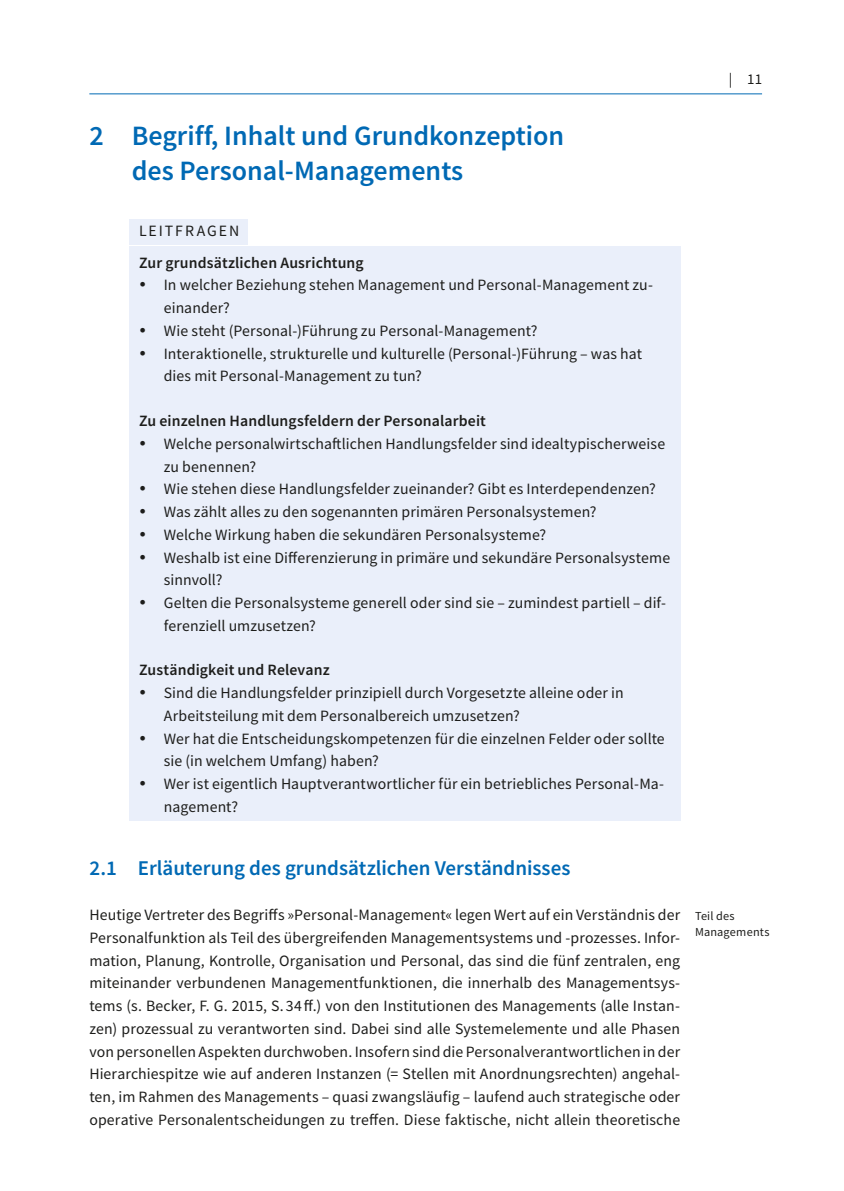
<style>
.page{position:relative;width:844px;height:1191px;background:#fff}
.page>*{position:absolute;margin:0;border:0;box-sizing:border-box;transform-origin:0 0}
.t1{font:600 28px/35px "Source Sans Pro";color:#0069b4}
.t2{font:600 21px "Source Sans Pro";letter-spacing:-.005em;color:#0069b4}
.t3{font:15.75px/22.8px "Source Sans Pro";letter-spacing:.005em;color:#1d1d1b}
.t4{font:600 15.75px "Source Sans Pro";letter-spacing:.01em;color:#1d1d1b}
.t5{font:15.75px "Source Sans Pro";letter-spacing:.125em;color:#1d1d1b}
.t6{font:14.88px "Source Sans Pro";color:#1d1d1b}
.t7{font:12.25px/15.8px "Source Sans Pro";letter-spacing:.015em;color:#1d1d1b}
</style>
<div class="page">
<hr style="left:89px;top:94px;width:672px;height:1px;background:#0069b4">
<div style="left:129px;top:219px;width:118px;height:25px;background:#eaeffa"></div>
<div style="left:129px;top:246px;width:551px;height:43px;background:#eaeffa"></div>
<div style="left:129px;top:274px;width:551px;height:48px;background:#eaeffa"></div>
<div style="left:129px;top:319px;width:551px;height:26px;background:#eaeffa"></div>
<div style="left:129px;top:342px;width:551px;height:48px;background:#eaeffa"></div>
<div style="left:129px;top:385px;width:551px;height:62px;background:#eaeffa"></div>
<div style="left:129px;top:432px;width:551px;height:48px;background:#eaeffa"></div>
<div style="left:129px;top:477px;width:551px;height:26px;background:#eaeffa"></div>
<div style="left:129px;top:500px;width:551px;height:26px;background:#eaeffa"></div>
<div style="left:129px;top:523px;width:551px;height:26px;background:#eaeffa"></div>
<div style="left:129px;top:546px;width:551px;height:48px;background:#eaeffa"></div>
<div style="left:129px;top:591px;width:551px;height:49px;background:#eaeffa"></div>
<div style="left:129px;top:634px;width:551px;height:62px;background:#eaeffa"></div>
<div style="left:129px;top:681px;width:551px;height:49px;background:#eaeffa"></div>
<div style="left:129px;top:727px;width:551px;height:48px;background:#eaeffa"></div>
<div style="left:129px;top:772px;width:551px;height:49px;background:#eaeffa"></div>
<h1 class="t1" style="left:132px;top:118px;width:434px;text-indent:-42px">2 Begriff, Inhalt und Grundkonzeption des Personal-Managements</h1>
<p class="t5" style="left:139px;top:220px;width:102px">LEITFRAGEN</p>
<p class="t4" style="left:139px;top:252px;width:226px">Zur grundsätzlichen Ausrichtung</p>
<p class="t3" style="left:164px;top:274px;width:490px">In welcher Beziehung stehen Management und Personal-Management zu&shy;einander?<br>Wie steht (Personal-)Führung zu Personal-Management?<br>Interaktionelle, strukturelle und kulturelle (Personal-)Führung – was hat dies mit Personal-Management zu tun?</p>
<p class="t4" style="left:139px;top:410px;width:348px">Zu einzelnen Handlungsfeldern der Personalarbeit</p>
<p class="t3" style="left:164px;top:432px;width:507px">Welche personalwirtschaftlichen Handlungsfelder sind idealtypischerweise zu benennen?<br>Wie stehen diese Handlungsfelder zueinander? Gibt es Interdependenzen?<br>Was zählt alles zu den sogenannten primären Personalsystemen?<br>Welche Wirkung haben die sekundären Personalsysteme?<br>Weshalb ist eine Differenzierung in primäre und sekundäre Personalsysteme sinnvoll?<br>Gelten die Personalsysteme generell oder sind sie – zumindest partiell – dif&shy;ferenziell umzusetzen?</p>
<p class="t4" style="left:139px;top:660px;width:192px">Zuständigkeit und Relevanz</p>
<p class="t3" style="left:164px;top:681px;width:502px">Sind die Handlungsfelder prinzipiell durch Vorgesetzte alleine oder in Arbeitsteilung mit dem Personalbereich umzusetzen?<br>Wer hat die Entscheidungskompetenzen für die einzelnen Felder oder sollte sie (in welchem Umfang) haben?<br>Wer ist eigentlich Hauptverantwortlicher für ein betriebliches Personal-Ma&shy;nagement?</p>
<p class="t6" style="left:728px;top:70px;width:35px">| 11</p>
<h2 class="t2" style="left:89px;top:854px;width:482px">2.1 Erläuterung des grundsätzlichen Verständnisses</h2>
<p class="t3" style="left:89px;top:903px;width:592px;text-align:justify">Heutige Vertreter des Begriffs »Personal-Management« legen Wert auf ein Verständnis der Personalfunktion als Teil des übergreifenden Managementsystems und -prozesses. Infor&shy;mation, Planung, Kontrolle, Organisation und Personal, das sind die fünf zentralen, eng miteinander verbundenen Managementfunktionen, die innerhalb des Managementsys&shy;tems (s. Becker, F. G. 2015, S.34ff.) von den Institutionen des Managements (alle Instan&shy;zen) prozessual zu verantworten sind. Dabei sind alle Systemelemente und alle Phasen von personellen Aspekten durchwoben. Insofern sind die Personalverantwortlichen in der Hierarchiespitze wie auf anderen Instanzen (= Stellen mit Anordnungsrechten) angehal&shy;ten, im Rahmen des Managements – quasi zwangsläufig – laufend auch strategische oder operative Personalentscheidungen zu treffen. Diese faktische, nicht allein theoretische</p>
<p class="t7" style="left:694px;top:908px;width:76px">Teil des<br>Managements</p>
</div>
